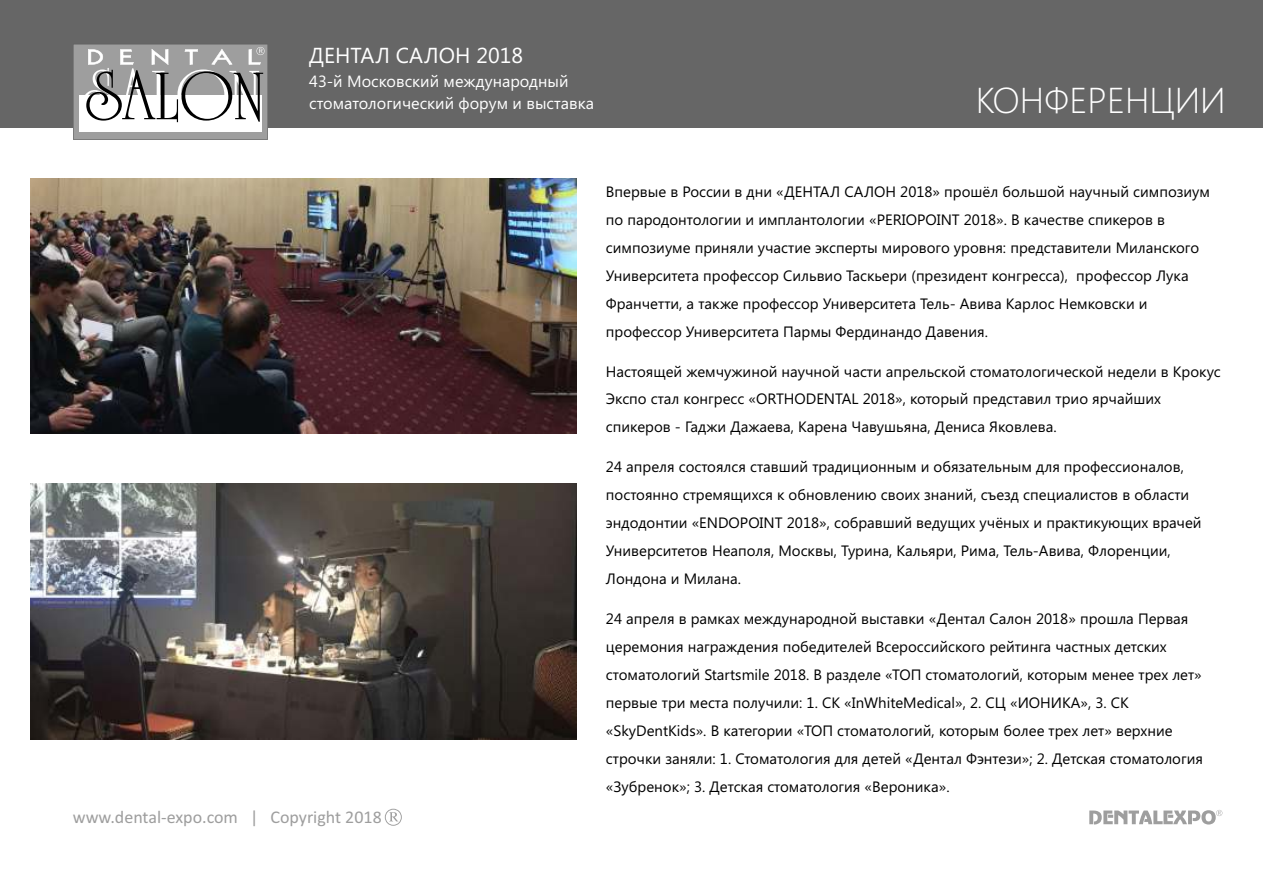
<style>
.page{position:relative;width:1263px;height:893px;background:#fff}
.page>*{position:absolute;margin:0;border:0;box-sizing:border-box;transform-origin:0 0}
.t1{font:300 36px "Segoe UI";color:#fff}
.t2{font:21.6px "Segoe UI";color:#fff}
.t3{font:18px "Calibri";color:#9e9e9e}
.t4{font:16.2px/22.5px "Segoe UI";color:#fff}
.t5{font:15px/27.9px "Segoe UI";color:#000}
.s1{font-size:17.7px}
</style>
<div class="page">
<svg style="left:385px;top:809px;width:17px;height:17px"></svg>
<div style="left:0;top:0;width:1263px;height:128px;background:#666"></div>
<svg style="left:73px;top:44px;width:195px;height:95px;background:#b3b3b3"></svg>
<svg style="left:1089px;top:810px;width:133px;height:14px"></svg>
<img style="left:30px;top:178px;width:547px;height:256px">
<img style="left:30px;top:484px;width:547px;height:255px">
<h2 class="t2" style="left:309px;top:47px;width:215px">ДЕНТАЛ САЛОН 2018</h2>
<p class="t4" style="left:309px;top:72px;width:286px">43-й Московский международный стоматологический форум и выставка</p>
<h1 class="t1" style="left:976px;top:87px;width:251px">КОНФЕРЕНЦИИ</h1>
<p class="t3" style="left:73px;top:810px;width:310px">www.dental-expo.com | Copyright 201<span class="s1">8</span></p>
<p class="t5" style="left:606px;top:179px;width:605px">Впервые в России в дни «ДЕНТАЛ САЛОН 2018» прошёл большой научный симпозиум по пародонтологии и имплантологии «PERIOPOINT 2018». В качестве спикеров в симпозиуме приняли участие эксперты мирового уровня: представители Миланского Университета профессор Сильвио Таскьери (президент конгресса), профессор Лука Франчетти, а также профессор Университета Тель- Авива Карлос Немковски и профессор Университета Пармы Фердинандо Давения.</p>
<p class="t5" style="left:606px;top:359px;width:616px">Настоящей жемчужиной научной части апрельской стоматологической недели в Крокус<br>Экспо стал конгресс «ORTHODENTAL 2018», который представил трио ярчайших спикеров - Гаджи Дажаева, Карена Чавушьяна, Дениса Яковлева.</p>
<p class="t5" style="left:606px;top:454px;width:597px">24 апреля состоялся ставший традиционным и обязательным для профессионалов, постоянно стремящихся к обновлению своих знаний, съезд специалистов в области эндодонтии «ENDOPOINT 2018», собравший ведущих учёных и практикующих врачей Университетов Неаполя, Москвы, Турина, Кальяри, Рима, Тель-Авива, Флоренции, Лондона и Милана.</p>
<p class="t5" style="left:606px;top:606px;width:599px">24 апреля в рамках международной выставки «Дентал Салон 2018» прошла Первая церемония награждения победителей Всероссийского рейтинга частных детских стоматологий Startsmile 2018. В разделе «ТОП стоматологий, которым менее трех лет» первые три места получили: 1. СК «InWhiteMedical», 2. СЦ «ИОНИКА», 3. СК «SkyDentKids». В категории «ТОП стоматологий, которым более трех лет» верхние строчки заняли: 1. Стоматология для детей «Дентал Фэнтези»; 2. Детская стоматология «Зубренок»; 3. Детская стоматология «Вероника».</p>
</div>
